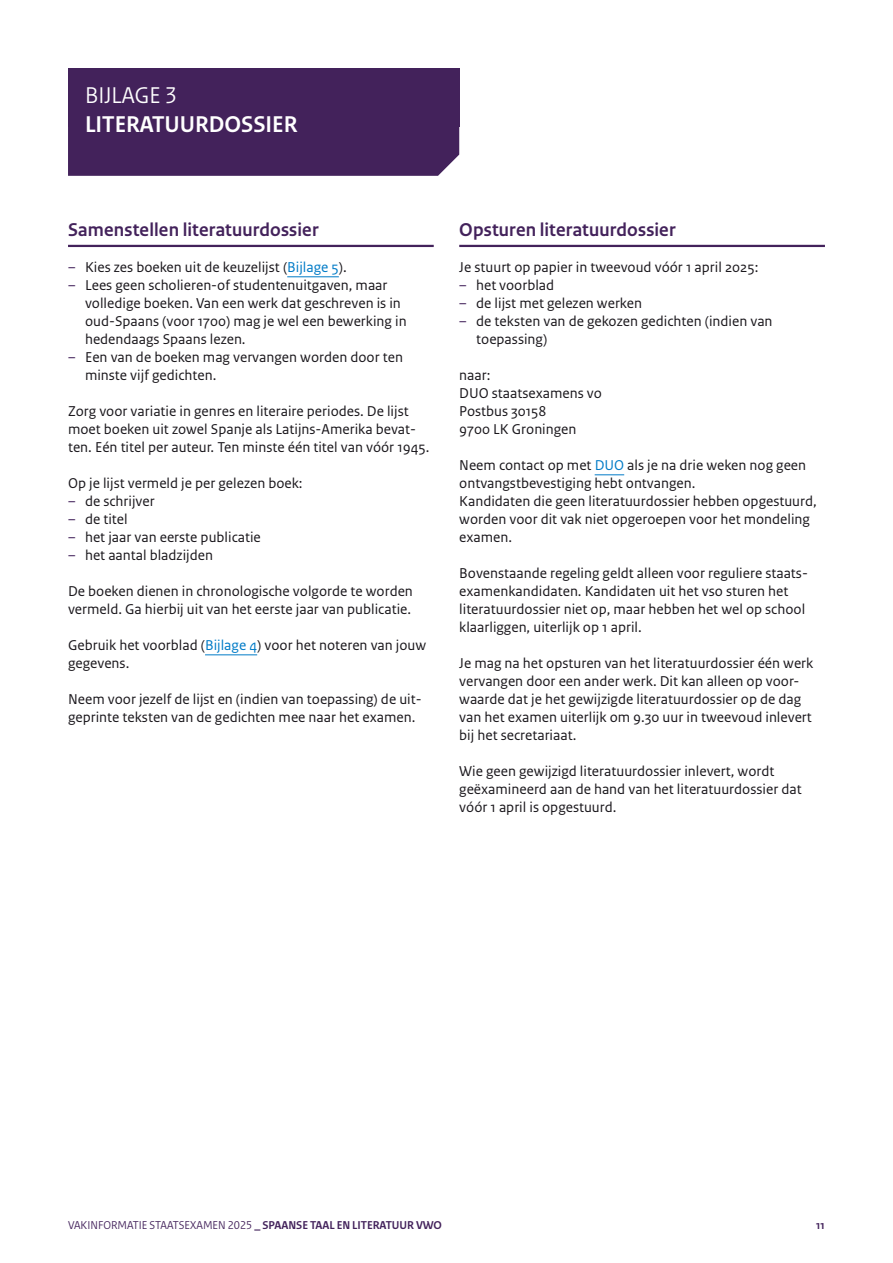
<style>
.page{position:relative;width:893px;height:1263px;background:#fff}
.page>*{position:absolute;margin:0;border:0;box-sizing:border-box;transform-origin:0 0}
.H3_bijlagekop-1b{font:700 24px "Rijksoverheid Sans Heading";color:#fff}
.H2_bijlagekop-1a{font:24px "Rijksoverheid Sans Heading";color:#fff}
.H4_subkop_met_lijn{font:700 19.5px "Rijksoverheid Sans Heading";letter-spacing:.01em;color:#43225b}
.P_plat{font:15px/18px "Rijksoverheid Sans Text";color:#1a171c}
.t1{font:12px "Rijksoverheid Sans Heading";color:#43225b}
.t2{font:700 12px "Rijksoverheid Sans Heading";color:#43225b}
.s1{color:#43225b}
.s2{color:#007bc7}
.s3{font-weight:700}
</style>
<div class="page">
<div style="left:68px;top:68px;width:391px;height:58px;background:#43225b"></div>
<div style="left:68px;top:126px;width:391px;height:50px;background:#43225b"></div>
<hr style="left:68px;top:245px;width:366px;height:2px;background:#43225b">
<hr style="left:287px;top:276px;width:52px;height:1px;background:#007bc7">
<hr style="left:205px;top:654px;width:52px;height:1px;background:#007bc7">
<hr style="left:459px;top:245px;width:366px;height:2px;background:#43225b">
<svg style="left:595px;top:474px;width:29px;height:1px"></svg>
<h2 class="H2_bijlagekop-1a" style="left:85px;top:81px;width:93px">BIJLAGE 3</h2>
<h3 class="H3_bijlagekop-1b" style="left:85px;top:110px;width:214px">LITERATUURDOSSIER</h3>
<h4 class="H4_subkop_met_lijn" style="left:68px;top:219px;width:252px">Samenstellen literatuurdossier</h4>
<p class="P_plat" style="left:68px;top:259px;width:280px"><span class="s1">–</span> Kies zes boeken uit de keuzelijst (<span class="s2">Bijlage 5</span>).</p>
<p class="P_plat" style="left:85px;top:277px;width:323px;text-indent:-17px"><span class="s1">–</span> Lees geen scholieren-of studentenuitgaven, maar volledige boeken. Van een werk dat geschreven is in oud-Spaans (voor 1700) mag je wel een bewerking in hedendaags Spaans lezen.</p>
<p class="P_plat" style="left:85px;top:349px;width:319px;text-indent:-17px"><span class="s1">–</span> Een van de boeken mag vervangen worden door ten minste vijf gedichten.</p>
<p class="P_plat" style="left:68px;top:403px;width:363px">Zorg voor variatie in genres en literaire periodes. De lijst moet boeken uit zowel Spanje als Latijns-Amerika bevat&shy;ten. Eén titel per auteur. Ten minste één titel van vóór 1945.</p>
<p class="P_plat" style="left:68px;top:475px;width:236px">Op je lijst vermeld je per gelezen boek:</p>
<p class="P_plat" style="left:68px;top:493px;width:88px"><span class="s1">–</span> de schrijver</p>
<p class="P_plat" style="left:68px;top:511px;width:61px"><span class="s1">–</span> de titel</p>
<p class="P_plat" style="left:68px;top:529px;width:194px"><span class="s1">–</span> het jaar van eerste publicatie</p>
<p class="P_plat" style="left:68px;top:547px;width:146px"><span class="s1">–</span> het aantal bladzijden</p>
<p class="P_plat" style="left:68px;top:583px;width:346px">De boeken dienen in chronologische volgorde te worden vermeld. Ga hierbij uit van het eerste jaar van publicatie.</p>
<p class="P_plat" style="left:68px;top:637px;width:360px">Gebruik het voorblad (<span class="s2">Bijlage 4</span>) voor het noteren van jouw gegevens.</p>
<p class="P_plat" style="left:68px;top:691px;width:355px">Neem voor jezelf de lijst en (indien van toepassing) de uit&shy;geprinte teksten van de gedichten mee naar het examen.</p>
<h4 class="H4_subkop_met_lijn" style="left:459px;top:219px;width:218px">Opsturen literatuurdossier</h4>
<p class="P_plat" style="left:459px;top:259px;width:301px">Je stuurt op papier in tweevoud vóór 1 april 2025:</p>
<p class="P_plat" style="left:459px;top:277px;width:96px"><span class="s1">–</span> het voorblad</p>
<p class="P_plat" style="left:459px;top:295px;width:184px"><span class="s1">–</span> de lijst met gelezen werken</p>
<p class="P_plat" style="left:476px;top:313px;width:298px;text-indent:-17px"><span class="s1">–</span> de teksten van de gekozen gedichten (indien van toepassing)</p>
<p class="P_plat" style="left:459px;top:367px;width:33px">naar:</p>
<p class="P_plat" style="left:459px;top:385px;width:144px">DUO staatsexamens vo</p>
<p class="P_plat" style="left:459px;top:403px;width:89px">Postbus 30158</p>
<p class="P_plat" style="left:459px;top:421px;width:119px">9700 LK Groningen</p>
<p class="P_plat" style="left:459px;top:457px;width:348px">Neem contact op met <span class="s2">DUO</span> als je na drie weken nog geen ontvangstbevestiging hebt ontvangen.</p>
<p class="P_plat" style="left:459px;top:493px;width:359px">Kandidaten die geen literatuurdossier hebben opgestuurd, worden voor dit vak niet opgeroepen voor het mondeling examen.</p>
<p class="P_plat" style="left:459px;top:565px;width:350px">Bovenstaande regeling geldt alleen voor reguliere staats&shy;examenkandidaten. Kandidaten uit het vso sturen het literatuurdossier niet op, maar hebben het wel op school klaarliggen, uiterlijk op 1 april.</p>
<p class="P_plat" style="left:459px;top:655px;width:356px">Je mag na het opsturen van het literatuurdossier één werk vervangen door een ander werk. Dit kan alleen op voor&shy;waarde dat je het gewijzigde literatuurdossier op de dag van het examen uiterlijk om 9.30 uur in tweevoud inlevert bij het secretariaat.</p>
<p class="P_plat" style="left:459px;top:763px;width:344px">Wie geen gewijzigd literatuurdossier inlevert, wordt geëxamineerd aan de hand van het literatuurdossier dat vóór 1 april is opgestuurd.</p>
<p class="t1" style="left:68px;top:1218px;width:375px">VAKINFORMATIE STAATSEXAMEN 2025 <span class="s3">_ SPAANSE TAAL EN LITERATUUR VWO</span></p>
<p class="t2" style="left:816px;top:1219px;width:10px">11</p>
</div>
